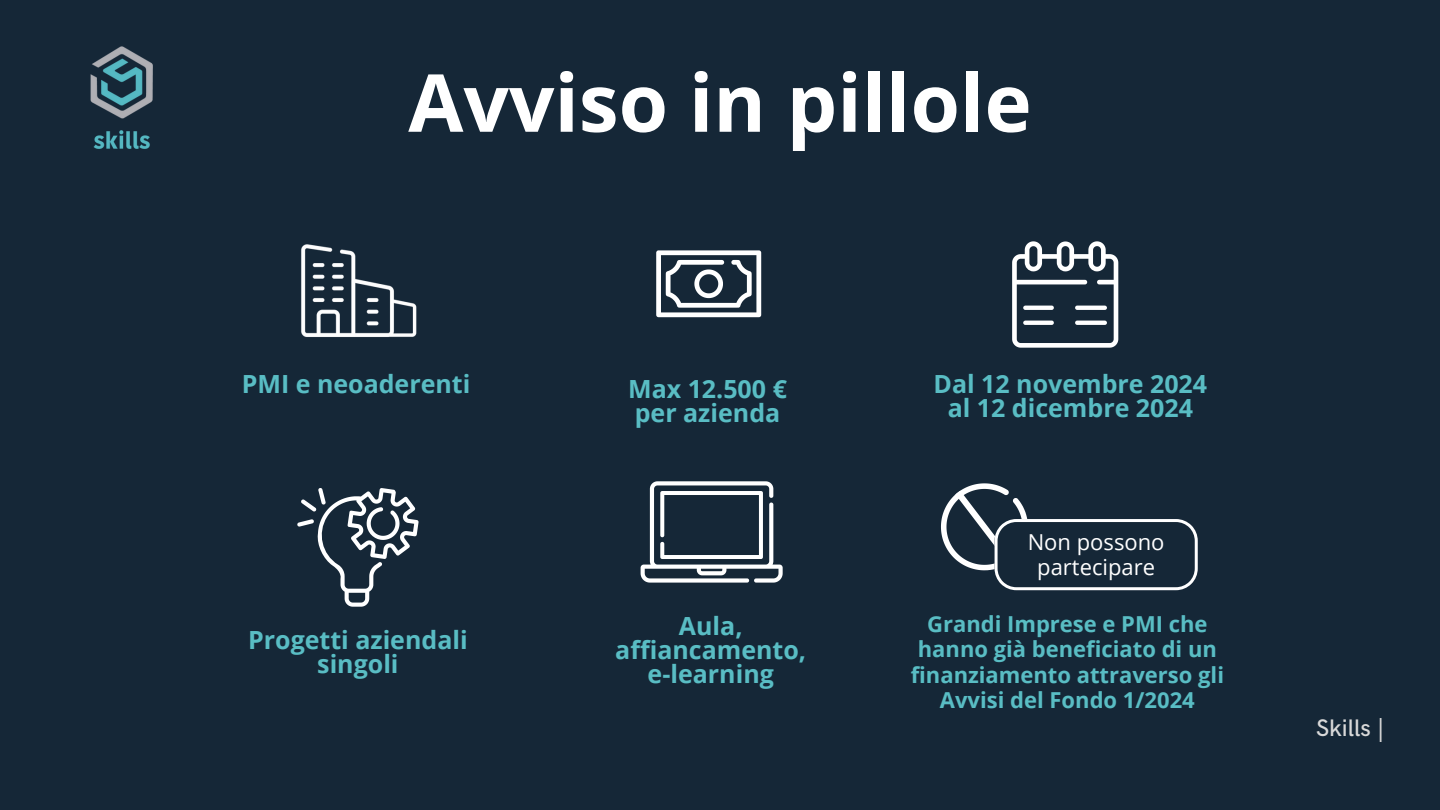
<style>
.page{position:relative;width:1440px;height:810px;background:#152737}
.page>*{position:absolute;margin:0;border:0;box-sizing:border-box;transform-origin:0 0}
.t1{font:700 80px "Open Sans";color:#fff}
.t2{font:700 25px/24px "Open Sans";color:#59bdc4;text-align:center}
.t3{font:500 24px "HK Grotesk";color:#d9d9d9}
.t4{font:700 22px/25.5px "Open Sans";color:#59bdc4;text-align:center}
.t5{font:22px "Open Sans";color:#fff}
</style>
<div class="page">
<img style="left:90px;top:46px;width:63px;height:103px">
<svg style="left:656px;top:250px;width:105px;height:67px"></svg>
<svg style="left:641px;top:481px;width:142px;height:102px"></svg>
<svg style="left:297px;top:488px;width:122px;height:119px"></svg>
<svg style="left:1012px;top:241px;width:106px;height:107px"></svg>
<img style="left:301px;top:244px;width:116px;height:93px">
<svg style="left:941px;top:483px;width:257px;height:107px"></svg>
<p class="t1" style="left:408px;top:46px;width:625px">Avviso in pillole</p>
<h2 class="t2" style="left:242px;top:371px;width:230px">PMI e neoaderenti</h2>
<p class="t2" style="left:248px;top:627px;width:221px">Progetti aziendali singoli</p>
<h2 class="t2" style="left:628px;top:377px;width:160px;text-align:left">Max 12.500 € per azienda</h2>
<p class="t2" style="left:615px;top:613px;width:192px">Aula, affiancamento, e-learning</p>
<h2 class="t2" style="left:934px;top:371px;width:275px">Dal 12 novembre 2024 al 12 dicembre 2024</h2>
<h2 class="t5" style="left:1028px;top:526px;width:138px">Non possono</h2>
<p class="t5" style="left:1037px;top:552px;width:119px">partecipare</p>
<h2 class="t4" style="left:911px;top:610px;width:315px">Grandi Imprese e PMI che hanno già beneficiato di un finanziamento attraverso gli<br>Avvisi del Fondo 1/2024</h2>
<p class="t3" style="left:1316px;top:715px;width:70px">Skills |</p>
</div>
